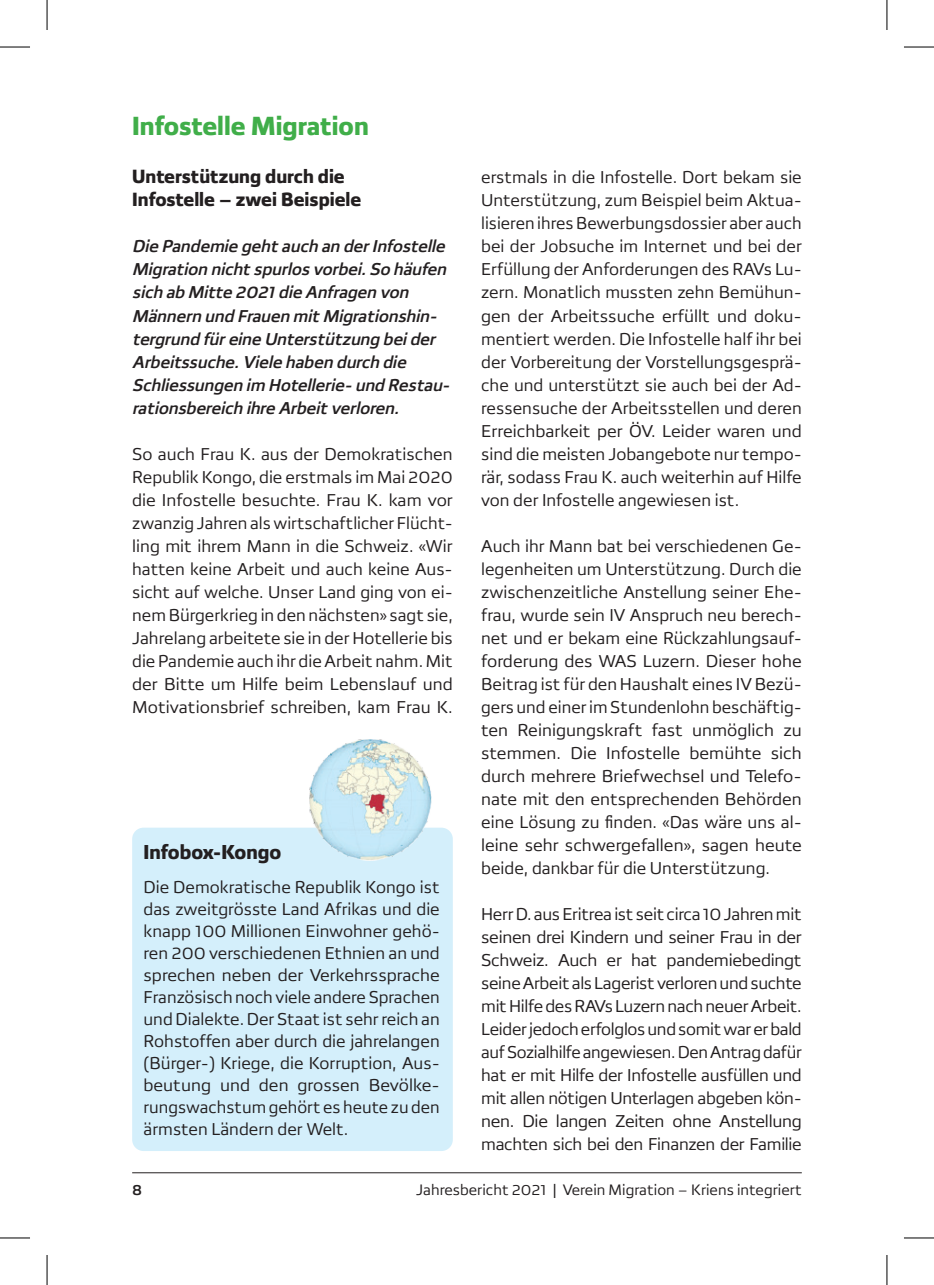
<style>
.page{position:relative;width:934px;height:1285px;background:#fff}
.page>*{position:absolute;margin:0;border:0;box-sizing:border-box;transform-origin:0 0}
.t1{font:700 26px "Foros";color:#40ae49}
.t2{font:700 20px "Foros";color:#231f20}
.t3{font:700 19px/23px "Foros";color:#231f20}
.t4{font:17px/23px "Foros";color:#231f20;text-align:justify}
.t5{font:italic 500 17px/23px "Foros";color:#231f20}
.t6{font:15px "Foros";color:#231f20}
.t7{font:500 15px "Foros";color:#231f20}
</style>
<div class="page">
<hr style="left:132px;top:1172px;width:669px;height:1px;background:#231f20">
<div style="left:132px;top:827px;width:320px;height:324px;background:#d4effb;border-radius:11px"></div>
<img style="left:309px;top:739px;width:122px;height:122px">
<hr style="left:0;top:47px;width:30px;height:1px;background:#000">
<hr style="left:903px;top:47px;width:30px;height:1px;background:#000">
<hr style="left:0;top:1237px;width:30px;height:1px;background:#000">
<hr style="left:903px;top:1237px;width:30px;height:1px;background:#000">
<hr style="left:47px;top:0;width:1px;height:30px;background:#000">
<hr style="left:47px;top:1255px;width:1px;height:30px;background:#000">
<hr style="left:886px;top:0;width:1px;height:30px;background:#000">
<hr style="left:886px;top:1255px;width:1px;height:30px;background:#000">
<h1 class="t1" style="left:132px;top:111px;width:238px">Infostelle Migration</h1>
<p class="t3" style="left:132px;top:165px;width:231px">Unterstützung durch die<br>Infostelle – zwei Beispiele</p>
<p class="t5" style="left:132px;top:235px;width:323px">Die Pandemie gehtauch an derInfostelle Migration nichtspurlos vorbei.So häufen sich ab Mitte 2021die Anfragen von Männern und Frauen mitMigrationshin&shy;tergrund füreine Unterstützung beider Arbeitssuche.Viele haben durch die Schliessungen im Hotellerie-und Restau&shy;rationsbereich ihre Arbeitverloren.</p>
<p class="t4" style="left:132px;top:442px;width:322px">So auch Frau K. aus der Demokratischen Republik Kongo, die erstmals im Mai 2020 die Infostelle besuchte. Frau K. kam vor zwanzig Jahren als wirtschaftlicher Flücht&shy;ling mit ihrem Mann in die Schweiz. «Wir hatten keine Arbeit und auch keine Aus&shy;sicht auf welche. Unser Land ging von ei&shy;nem Bürgerkrieg in den nächsten» sagt sie, Jahrelang arbeitete sie in der Hotellerie bis die Pandemie auch ihr die Arbeit nahm. Mit der Bitte um Hilfe beim Lebenslauf und Motivationsbrief schreiben, kam Frau K.</p>
<p class="t2" style="left:143px;top:840px;width:139px">Infobox-Kongo</p>
<p class="t4" style="left:143px;top:875px;width:298px;line-height:22px">Die Demokratische Republik Kongo ist das zweitgrösste Land Afrikas und die knapp 100 Millionen Einwohner gehö&shy;ren 200 verschiedenen Ethnien an und sprechen neben der Verkehrssprache Französisch noch viele andere Sprachen und Dialekte. Der Staat ist sehr reich an Rohstoffen aber durch die jahrelangen (Bürger-) Kriege, die Korruption, Aus&shy;beutung und den grossen Bevölke&shy;rungswachstum gehört es heute zu den ärmsten Ländern der Welt.</p>
<p class="t4" style="left:481px;top:166px;width:322px">erstmals in die Infostelle. Dort bekam sie Unterstützung, zum Beispiel beim Aktua&shy;lisieren ihres Bewerbungsdossier aber auch bei der Jobsuche im Internet und bei der Erfüllung der Anforderungen des RAVs Lu&shy;zern. Monatlich mussten zehn Bemühun&shy;gen der Arbeitssuche erfüllt und doku&shy;mentiert werden. Die Infostelle half ihr bei der Vorbereitung der Vorstellungsgesprä&shy;che und unterstützt sie auch bei der Ad&shy;ressensuche der Arbeitsstellen und deren Erreichbarkeit per ÖV. Leider waren und sind die meisten Jobangebote nur tempo&shy;rär, sodass Frau K. auch weiterhin auf Hilfe von der Infostelle angewiesen ist.</p>
<p class="t4" style="left:481px;top:534px;width:322px">Auch ihr Mann bat bei verschiedenen Ge&shy;legenheiten um Unterstützung. Durch die zwischenzeitliche Anstellung seiner Ehe&shy;frau, wurde sein IV Anspruch neu berech&shy;net und er bekam eine Rückzahlungsauf&shy;forderung des WAS Luzern. Dieser hohe Beitrag ist für den Haushalt eines IV Bezü&shy;gers und einer im Stundenlohn beschäftig&shy;ten Reinigungskraft fast unmöglich zu stemmen. Die Infostelle bemühte sich durch mehrere Briefwechsel und Telefo&shy;nate mit den entsprechenden Behörden eine Lösung zu finden. «Das wäre uns al&shy;leine sehr schwergefallen», sagen heute beide, dankbar für die Unterstützung.</p>
<p class="t4" style="left:481px;top:902px;width:322px">Herr D. aus Eritrea ist seit circa 10 Jahren mit seinen drei Kindern und seiner Frau in der Schweiz. Auch er hat pandemiebedingt seine Arbeit als Lagerist verloren und suchte mit Hilfe des RAVs Luzern nach neuer Arbeit.<br>Leider jedoch erfolglos und somit war er bald auf Sozialhilfe angewiesen. Den Antrag dafür hat er mit Hilfe der Infostelle ausfüllen und mit allen nötigen Unterlagen abgeben kön&shy;nen. Die langen Zeiten ohne Anstellung machten sich bei den Finanzen der Familie</p>
<p class="t7" style="left:132px;top:1180px;width:11px">8</p>
<p class="t6" style="left:416px;top:1180px;width:387px">Jahresbericht 2021 | Verein Migration – Kriens integriert</p>
</div>
